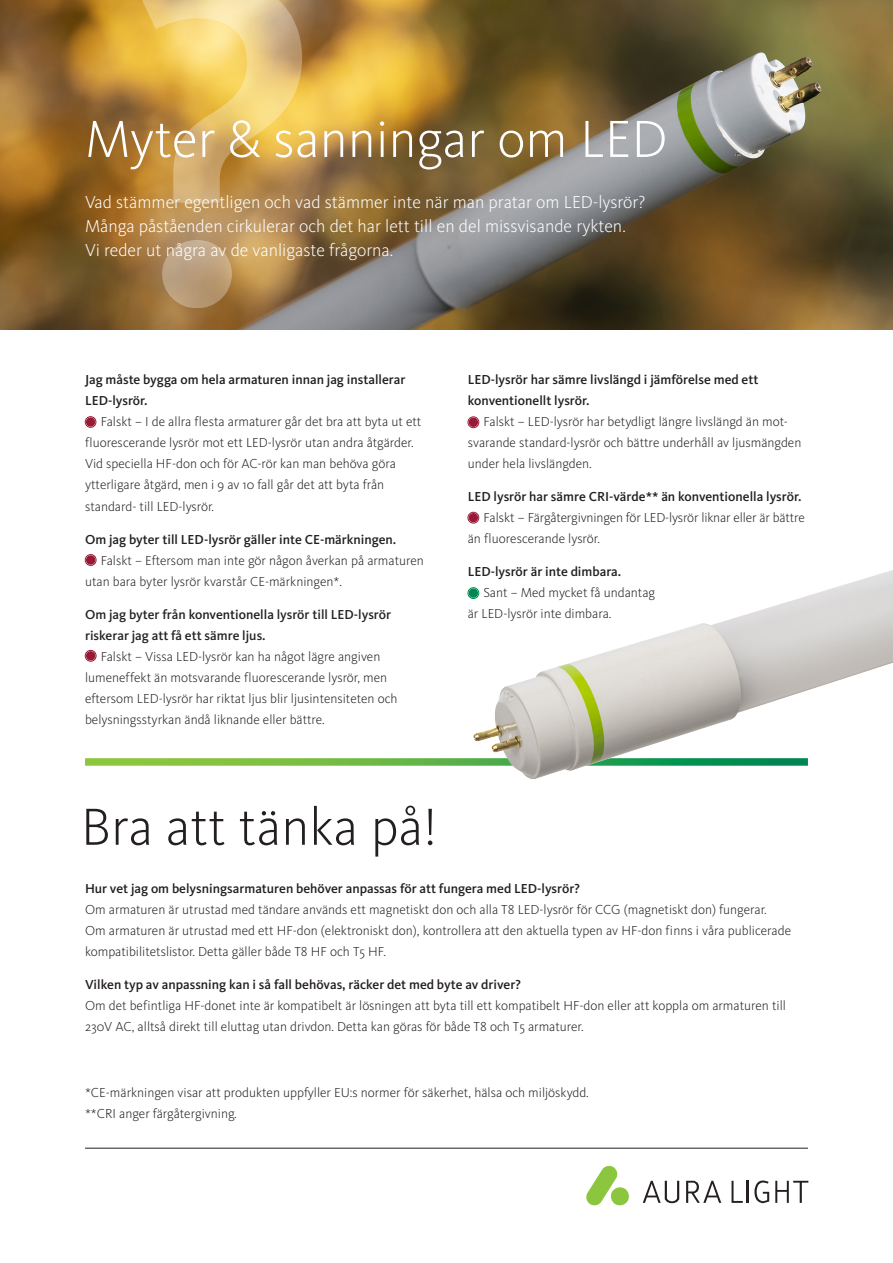
<style>
.page{position:relative;width:893px;height:1263px;background:#fff}
.page>*{position:absolute;margin:0;border:0;box-sizing:border-box;transform-origin:0 0}
.t1{font:500 484.65px "Kievit Pro";color:#fff}
.t2{font:300 54px "Kievit Pro";color:#fff}
.t3{font:300 54px "Kievit Pro";color:#231f20}
.t4{font:300 18px/24px "Kievit Pro";color:#fff}
.t5{font:300 13.5px/21px "Kievit Pro";color:#231f20}
.t6{font:500 13.5px "Kievit Pro";color:#231f20}
.t7{font:500 13.5px "Kievit Pro";color:#242424}
.s1{color:#231f20}
.s2{font-weight:500}
</style>
<div class="page">
<hr style="left:85px;top:1148px;width:723px;height:1px;background:#231f20">
<svg style="left:586px;top:1165px;width:43px;height:41px"></svg>
<svg style="left:686px;top:1181px;width:35px;height:22px"></svg>
<svg style="left:643px;top:1181px;width:36px;height:22px"></svg>
<hr style="left:747px;top:1181px;width:2px;height:22px;background:#231f20">
<svg style="left:731px;top:1181px;width:12px;height:22px"></svg>
<svg style="left:775px;top:1181px;width:33px;height:22px"></svg>
<svg style="left:754px;top:1180px;width:15px;height:23px"></svg>
<img style="left:0;top:0;width:893px;height:330px">
<svg style="left:85px;top:758px;width:388px;height:8px;background:#81c14d"></svg>
<div style="left:86px;top:417px;width:9px;height:10px;background:#971936;border-radius:50%"></div>
<div style="left:85px;top:416px;width:11px;height:12px;border:1px solid #971936;border-radius:50%"></div>
<div style="left:86px;top:555px;width:9px;height:10px;background:#971936;border-radius:50%"></div>
<div style="left:85px;top:554px;width:11px;height:12px;border:1px solid #971936;border-radius:50%"></div>
<div style="left:86px;top:651px;width:9px;height:9px;background:#971936;border-radius:50%"></div>
<div style="left:85px;top:650px;width:11px;height:11px;border:1px solid #971936;border-radius:50%"></div>
<div style="left:469px;top:513px;width:9px;height:9px;background:#971936;border-radius:50%"></div>
<div style="left:468px;top:512px;width:11px;height:11px;border:1px solid #971936;border-radius:50%"></div>
<div style="left:469px;top:588px;width:9px;height:10px;background:#008751;border-radius:50%"></div>
<div style="left:468px;top:587px;width:11px;height:12px;border:1px solid #008751;border-radius:50%"></div>
<div style="left:469px;top:418px;width:9px;height:9px;background:#971936;border-radius:50%"></div>
<div style="left:468px;top:417px;width:11px;height:11px;border:1px solid #971936;border-radius:50%"></div>
<img style="left:473px;top:570px;width:420px;height:209px">
<h1 class="t1" style="left:123px;top:-148px;width:200px">?</h1>
<p class="t2" style="left:85px;top:107px;width:584px">Myter &amp; sanningar om LED</p>
<p class="t4" style="left:85px;top:190px;width:562px">Vad stämmer egentligen och vad stämmer inte när man pratar om LED-lysrör?<br>Många påståenden cirkulerar och det har lett till en del missvisande rykten.<br>Vi reder ut några av de vanligaste frågorna.</p>
<p class="t6" style="left:85px;top:372px;width:322px">Jag måste bygga om hela armaturen innan jag installerar</p>
<p class="t6" style="left:85px;top:393px;width:64px">LED-lysrör.</p>
<p class="t5" style="left:101px;top:411px;width:322px">Falskt – I de allra flesta armaturer går det bra att byta ut ett</p>
<p class="t5" style="left:85px;top:432px;width:330px">fluorescerande lysrör mot ett LED-lysrör utan andra åtgärder.</p>
<p class="t5" style="left:85px;top:453px;width:312px">Vid speciella HF-don och för AC-rör kan man behöva göra</p>
<p class="t5" style="left:85px;top:474px;width:301px">ytterligare åtgärd, men i 9 av 10 fall går det att byta från</p>
<p class="t5" style="left:85px;top:495px;width:131px">standard- till LED-lysrör.</p>
<p class="t6" style="left:85px;top:531px;width:313px">Om jag byter till LED-lysrör gäller inte CE-märkningen.</p>
<p class="t5" style="left:101px;top:549px;width:325px">Falskt – Eftersom man inte gör någon åverkan på armaturen</p>
<p class="t5" style="left:85px;top:570px;width:258px">utan bara byter lysrör kvarstår CE-märkningen*.</p>
<p class="t7" style="left:85px;top:606px;width:308px">Om jag byter från <span class="s1">konventionella</span> lysrör till LED-lysrör</p>
<p class="t7" style="left:85px;top:627px;width:182px">riskerar jag att få ett sämre ljus.</p>
<p class="t5" style="left:101px;top:645px;width:281px">Falskt – Vissa LED-lysrör kan ha något lägre angiven</p>
<p class="t5" style="left:85px;top:666px;width:304px">lumeneffekt än motsvarande fluorescerande lysrör, men</p>
<p class="t5" style="left:85px;top:687px;width:314px">eftersom LED-lysrör har riktat ljus blir ljusintensiteten och</p>
<p class="t5" style="left:85px;top:708px;width:241px">belysningsstyrkan ändå liknande eller bättre.</p>
<p class="t6" style="left:468px;top:372px;width:292px">LED-lysrör har sämre livslängd i jämförelse med ett</p>
<p class="t6" style="left:468px;top:393px;width:123px">konventionellt lysrör.</p>
<p class="t5" style="left:483px;top:411px;width:306px">Falskt – LED-lysrör har betydligt längre livslängd än mot-</p>
<p class="t5" style="left:468px;top:432px;width:335px">svarande standard-lysrör och bättre underhåll av ljusmängden</p>
<p class="t5" style="left:468px;top:453px;width:125px">under hela livslängden.</p>
<p class="t6" style="left:468px;top:489px;width:335px">LED lysrör har sämre CRI-värde** än konventionella lysrör.</p>
<p class="t5" style="left:483px;top:507px;width:323px">Falskt – Färgåtergivningen för LED-lysrör liknar eller är bättre</p>
<p class="t5" style="left:468px;top:528px;width:134px">än fluorescerande lysrör.</p>
<p class="t6" style="left:468px;top:564px;width:155px">LED-lysrör är inte dimbara.</p>
<p class="t5" style="left:483px;top:582px;width:173px">Sant – Med mycket få undantag</p>
<p class="t5" style="left:468px;top:603px;width:145px">är LED-lysrör inte dimbara.</p>
<p class="t3" style="left:81px;top:794px;width:358px">Bra att tänka på!</p>
<p class="t5" style="left:85px;top:878px;width:707px"><span class="s2">Hur vet jag om belysningsarmaturen behöver anpassas för att fungera med LED-lysrör?<br></span>Om armaturen är utrustad med tändare används ett magnetiskt don och alla T8 LED-lysrör för CCG (magnetiskt don) fungerar.<br>Om armaturen är utrustad med ett HF-don (elektroniskt don), kontrollera att den aktuella typen av HF-don finns i våra publicerade kompatibilitetslistor. Detta gäller både T8 HF och T5 HF.</p>
<p class="t5" style="left:85px;top:974px;width:702px"><span class="s2">Vilken typ av anpassning kan i så fall behövas, räcker det med byte av driver?<br></span>Om det befintliga HF-donet inte är kompatibelt är lösningen att byta till ett kompatibelt HF-don eller att koppla om armaturen till<br>230V AC, alltså direkt till eluttag utan drivdon. Detta kan göras för både T8 och T5 armaturer.</p>
<p class="t5" style="left:85px;top:1082px;width:505px">*CE-märkningen visar att produkten uppfyller EU:s normer för säkerhet, hälsa och miljöskydd. **CRI anger färgåtergivning.</p>
</div>
